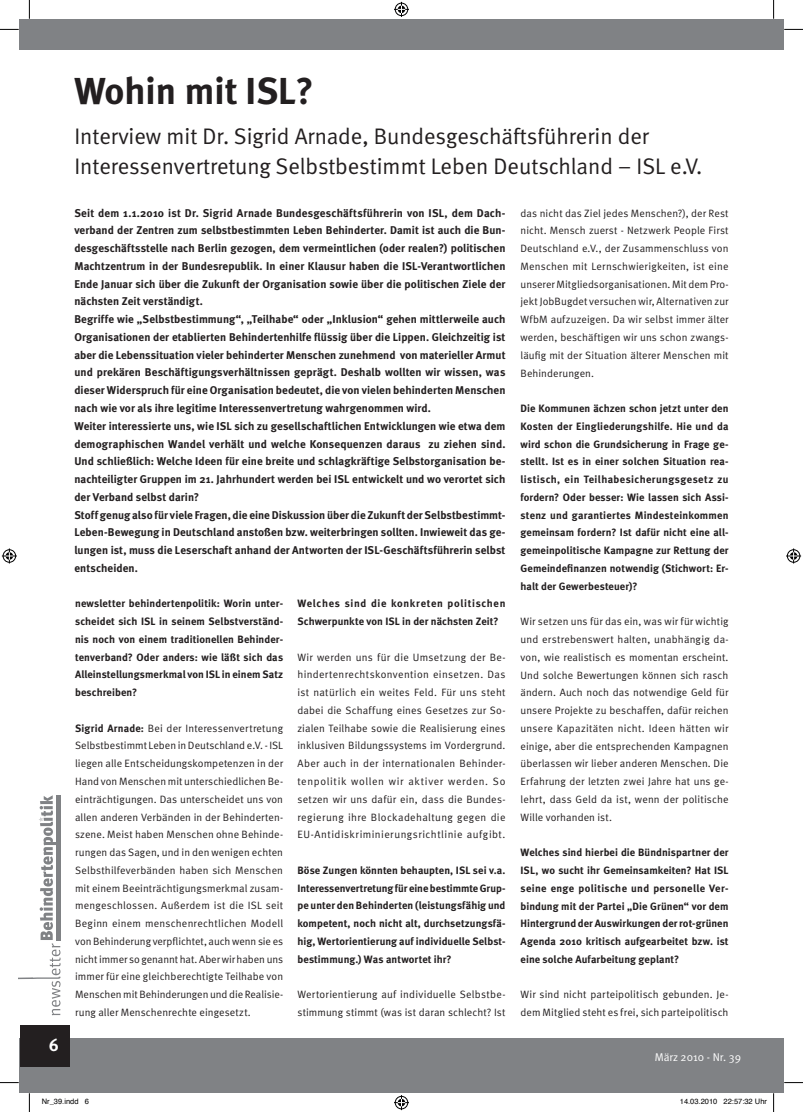
<style>
.page{position:relative;width:803px;height:1112px;background:#fff}
.page>*{position:absolute;margin:0;border:0;box-sizing:border-box;transform-origin:0 0}
.t1{font:37.5px "Meta Bold LF";color:#231f20}
.t2{font:22.5px/30px "Meta Normal";color:#231f20}
.t3{font:700 17.5px "Meta";color:#fff}
.t4{font:700 11.25px/17.8px "Meta";letter-spacing:.005em;color:#231f20}
.t5{font:11.25px "Meta Normal";color:#fff}
.t6{font:10.62px/17.8px "Meta Normal";letter-spacing:.015em;color:#231f20;text-align:justify}
.t7{font:700 10.62px/17.8px "Meta";letter-spacing:.01em;color:#231f20;text-align:justify}
.t8{font:700 10.62px/17.8px "Meta";letter-spacing:.05em;color:#231f20}
.t9{font:7.5px "Helvetica";color:#000}
.s1{font-family:"Meta";font-weight:700}
</style>
<div class="page">
<div style="left:19px;top:1038px;width:754px;height:54px;background:#808285"></div>
<div style="left:19px;top:19px;width:754px;height:30px;background:#808285"></div>
<div style="left:20px;top:1024px;width:49px;height:41px;background:#231f20"></div>
<svg style="left:19px;top:795px;width:42px;height:220px"></svg>
<div style="left:773px;top:1038px;width:11px;height:54px;background:#808285"></div>
<div style="left:773px;top:19px;width:11px;height:30px;background:#808285"></div>
<svg style="left:0;top:29px;width:19px;height:1px"></svg>
<svg style="left:784px;top:29px;width:19px;height:1px"></svg>
<svg style="left:0;top:1082px;width:19px;height:1px"></svg>
<svg style="left:784px;top:1082px;width:19px;height:1px"></svg>
<svg style="left:29px;top:0;width:1px;height:19px"></svg>
<svg style="left:29px;top:1092px;width:1px;height:19px"></svg>
<svg style="left:773px;top:0;width:1px;height:19px"></svg>
<svg style="left:773px;top:1092px;width:1px;height:19px"></svg>
<svg style="left:394px;top:2px;width:15px;height:15px"></svg>
<svg style="left:394px;top:1095px;width:15px;height:14px"></svg>
<svg style="left:2px;top:548px;width:15px;height:15px"></svg>
<svg style="left:786px;top:548px;width:15px;height:15px"></svg>
<h1 class="t1" style="left:74px;top:68px;width:241px">Wohin mit ISL?</h1>
<h3 class="t3" style="left:49px;top:1034px;width:12px">6</h3>
<h2 class="t2" style="left:74px;top:121px;width:629px">Interview mit Dr. Sigrid Arnade, Bundesgeschäftsführerin der<br>Interessenvertretung Selbstbestimmt Leben Deutschland – ISL e.V.</h2>
<p class="t4" style="left:74px;top:203px;width:433px">Seit dem 1.1.2010 ist Dr. Sigrid Arnade Bundesgeschäftsführerin von ISL, dem Dach&shy;verband der Zentren zum selbstbestimmten Leben Behinderter. Damit ist auch die Bun&shy;desgeschäftsstelle nach Berlin gezogen, dem vermeintlichen (oder realen?) politischen Machtzentrum in der Bundesrepublik. In einer Klausur haben die ISL-Verantwortlichen Ende Januar sich über die Zukunft der Organisation sowie über die politischen Ziele der nächsten Zeit verständigt.<br>Begriffe wie „Selbstbestimmung“, „Teilhabe“ oder „Inklusion“ gehen mittlerweile auch Organisationen der etablierten Behindertenhilfe flüssig über die Lippen. Gleichzeitig ist aber die Lebenssituation vieler behinderter Menschen zunehmend von materieller Armut und prekären Beschäftigungsverhältnissen geprägt. Deshalb wollten wir wissen, was dieser Widerspruch für eine Organisation bedeutet, die von vielen behinderten Menschen nach wie vor als ihre legitime Interessenvertretung wahrgenommen wird.<br>Weiter interessierte uns, wie ISL sich zu gesellschaftlichen Entwicklungen wie etwa dem demographischen Wandel verhält und welche Konsequenzen daraus zu ziehen sind.<br>Und schließlich: Welche Ideen für eine breite und schlagkräftige Selbstorganisation be&shy;nachteiligter Gruppen im 21. Jahrhundert werden bei ISL entwickelt und wo verortet sich der Verband selbst darin?<br>Stoff genug also für viele Fragen, die eine Diskussion über die Zukunft der Selbstbestimmt-Leben-Bewegung in Deutschland anstoßen bzw. weiterbringen sollten. Inwieweit das ge&shy;lungen ist, muss die Leserschaft anhand der Antworten der ISL-Geschäftsführerin selbst entscheiden.</p>
<p class="t8" style="left:297px;top:594px;width:210px">Welches sind die konkreten politischen<br>Schwerpunkte von ISL in der nächsten Zeit?</p>
<p class="t6" style="left:297px;top:647px;width:210px">Wir werden uns für die Umsetzung der Be&shy;hindertenrechtskonvention einsetzen. Das ist natürlich ein weites Feld. Für uns steht dabei die Schaffung eines Gesetzes zur So&shy;zialen Teilhabe sowie die Realisierung eines inklusiven Bildungssystems im Vordergrund.<br>Aber auch in der internationalen Behinder&shy;tenpolitik wollen wir aktiver werden. So setzen wir uns dafür ein, dass die Bundes&shy;regierung ihre Blockadehaltung gegen die EU-Antidiskriminierungsrichtlinie aufgibt.</p>
<p class="t7" style="left:297px;top:860px;width:210px">Böse Zungen könnten behaupten, ISL sei v.a.<br>Interessenvertretung für eine bestimmte Grup&shy;pe unter den Behinderten (leistungsfähig und kompetent, noch nicht alt, durchsetzungsfä&shy;hig, Wertorientierung auf individuelle Selbst&shy;bestimmung.) Was antwortet ihr?</p>
<p class="t6" style="left:297px;top:985px;width:210px">Wertorientierung auf individuelle Selbstbe&shy;stimmung stimmt (was ist daran schlecht? Ist</p>
<p class="t6" style="left:520px;top:204px;width:210px">das nicht das Ziel jedes Menschen?), der Rest nicht. Mensch zuerst - Netzwerk People First Deutschland e.V., der Zusammenschluss von Menschen mit Lernschwierigkeiten, ist eine unserer Mitgliedsorganisationen. Mit dem Pro&shy;jekt JobBugdet versuchen wir, Alternativen zur WfbM aufzuzeigen. Da wir selbst immer älter werden, beschäftigen wir uns schon zwangs&shy;läufig mit der Situation älterer Menschen mit Behinderungen.</p>
<p class="t7" style="left:520px;top:399px;width:210px">Die Kommunen ächzen schon jetzt unter den Kosten der Eingliederungshilfe. Hie und da wird schon die Grundsicherung in Frage ge&shy;stellt. Ist es in einer solchen Situation rea&shy;listisch, ein Teilhabesicherungsgesetz zu fordern? Oder besser: Wie lassen sich Assi&shy;stenz und garantiertes Mindesteinkommen gemeinsam fordern? Ist dafür nicht eine all&shy;gemeinpolitische Kampagne zur Rettung der Gemeindefinanzen notwendig (Stichwort: Er&shy;halt der Gewerbesteuer)?</p>
<p class="t6" style="left:520px;top:612px;width:210px">Wir setzen uns für das ein, was wir für wichtig und erstrebenswert halten, unabhängig da&shy;von, wie realistisch es momentan erscheint.<br>Und solche Bewertungen können sich rasch ändern. Auch noch das notwendige Geld für unsere Projekte zu beschaffen, dafür reichen unsere Kapazitäten nicht. Ideen hätten wir einige, aber die entsprechenden Kampagnen überlassen wir lieber anderen Menschen. Die Erfahrung der letzten zwei Jahre hat uns ge&shy;lehrt, dass Geld da ist, wenn der politische Wille vorhanden ist.</p>
<p class="t7" style="left:520px;top:843px;width:210px">Welches sind hierbei die Bündnispartner der ISL, wo sucht ihr Gemeinsamkeiten? Hat ISL seine enge politische und personelle Ver&shy;bindung mit der Partei „Die Grünen“ vor dem Hintergrund der Auswirkungen der rot-grünen Agenda 2010 kritisch aufgearbeitet bzw. ist eine solche Aufarbeitung geplant?</p>
<p class="t6" style="left:520px;top:985px;width:210px">Wir sind nicht parteipolitisch gebunden. Je&shy;dem Mitglied steht es frei, sich parteipolitisch</p>
<p class="t7" style="left:75px;top:594px;width:210px">newsletter behindertenpolitik: Worin unter&shy;scheidet sich ISL in seinem Selbstverständ&shy;nis noch von einem traditionellen Behinder&shy;tenverband? Oder anders: wie läßt sich das Alleinstellungsmerkmal von ISL in einem Satz beschreiben?</p>
<p class="t6" style="left:75px;top:718px;width:210px"><span class="s1">Sigrid Arnade:</span> Bei der Interessenvertretung Selbstbestimmt Leben in Deutschland e.V. - ISL liegen alle Entscheidungskompetenzen in der Hand von Menschen mit unterschiedlichen Be&shy;einträchtigungen. Das unterscheidet uns von allen anderen Verbänden in der Behinderten&shy;szene. Meist haben Menschen ohne Behinde&shy;rungen das Sagen, und in den wenigen echten Selbsthilfeverbänden haben sich Menschen mit einem Beeinträchtigungsmerkmal zusam&shy;mengeschlossen. Außerdem ist die ISL seit Beginn einem menschenrechtlichen Modell von Behinderung verpflichtet, auch wenn sie es nicht immer so genannt hat. Aber wir haben uns immer für eine gleichberechtigte Teilhabe von Menschen mit Behinderungen und die Realisie&shy;rung aller Menschenrechte eingesetzt.</p>
<p class="t5" style="left:655px;top:1050px;width:88px">März 2010 - Nr. 39</p>
<p class="t9" style="left:42px;top:1095px;width:49px">Nr_39.indd 6</p>
<p class="t9" style="left:680px;top:1095px;width:89px">14.03.2010 22:57:32 Uhr</p>
</div>
